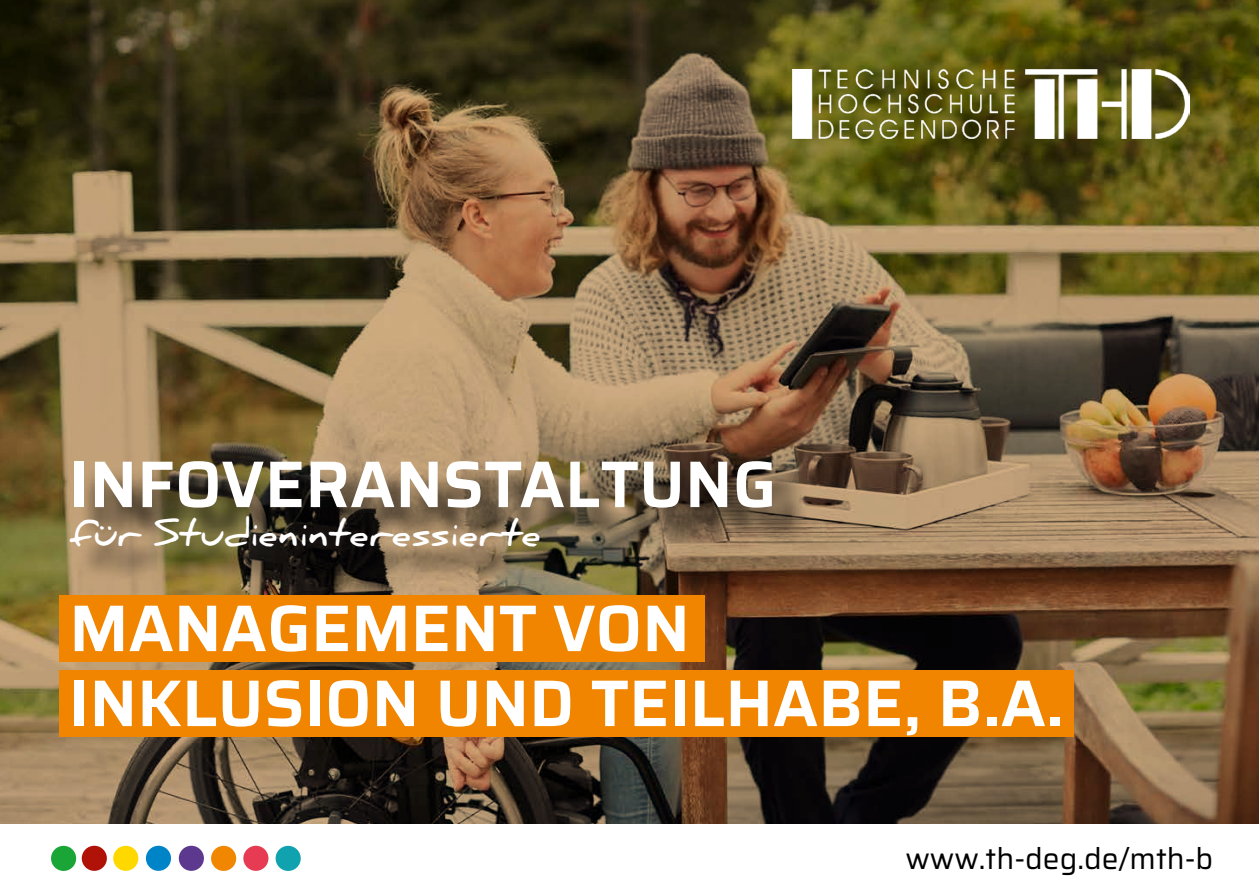
<style>
.page{position:relative;width:1259px;height:893px;background:#fff}
.page>*{position:absolute;margin:0;border:0;box-sizing:border-box;transform-origin:0 0}
.t1{font:600 66px/75px "Saira";color:#fff}
.t2{font:700 36px "Daniel";color:#fff}
.t3{font:30px "Saira";color:#000}
</style>
<div class="page">
<div style="left:51px;top:846px;width:25px;height:25px;background:#19a636;border-radius:50%"></div>
<div style="left:82px;top:846px;width:25px;height:25px;background:#b11208;border-radius:50%"></div>
<div style="left:113px;top:846px;width:25px;height:25px;background:#ffd800;border-radius:50%"></div>
<div style="left:146px;top:846px;width:25px;height:25px;background:#0084c8;border-radius:50%"></div>
<div style="left:179px;top:846px;width:25px;height:25px;background:#5c398e;border-radius:50%"></div>
<div style="left:276px;top:846px;width:25px;height:25px;background:#10a2af;border-radius:50%"></div>
<div style="left:211px;top:846px;width:25px;height:25px;background:#f18700;border-radius:50%"></div>
<div style="left:243px;top:846px;width:25px;height:25px;background:#e73b54;border-radius:50%"></div>
<img style="left:0;top:0;width:1259px;height:824px">
<div style="left:59px;top:595px;width:645px;height:67px;background:#f18500"></div>
<div style="left:79px;top:466px;width:729px;height:79px;background:#000;opacity:.75"></div>
<div style="left:77px;top:523px;width:499px;height:60px;background:#000;opacity:.75"></div>
<img style="left:792px;top:69px;width:397px;height:70px">
<div style="left:59px;top:670px;width:1014px;height:67px;background:#f18500"></div>
<p class="t1" style="left:69px;top:446px;width:709px">INFOVERANSTALTUNG</p>
<p class="t2" style="left:69px;top:512px;width:474px">für Studieninteressierte</p>
<p class="t1" style="left:69px;top:590px;width:996px">MANAGEMENT VON<br>INKLUSION UND TEILHABE, B.A.</p>
<p class="t3" style="left:905px;top:836px;width:309px">www.th-deg.de/mth-b</p>
</div>
